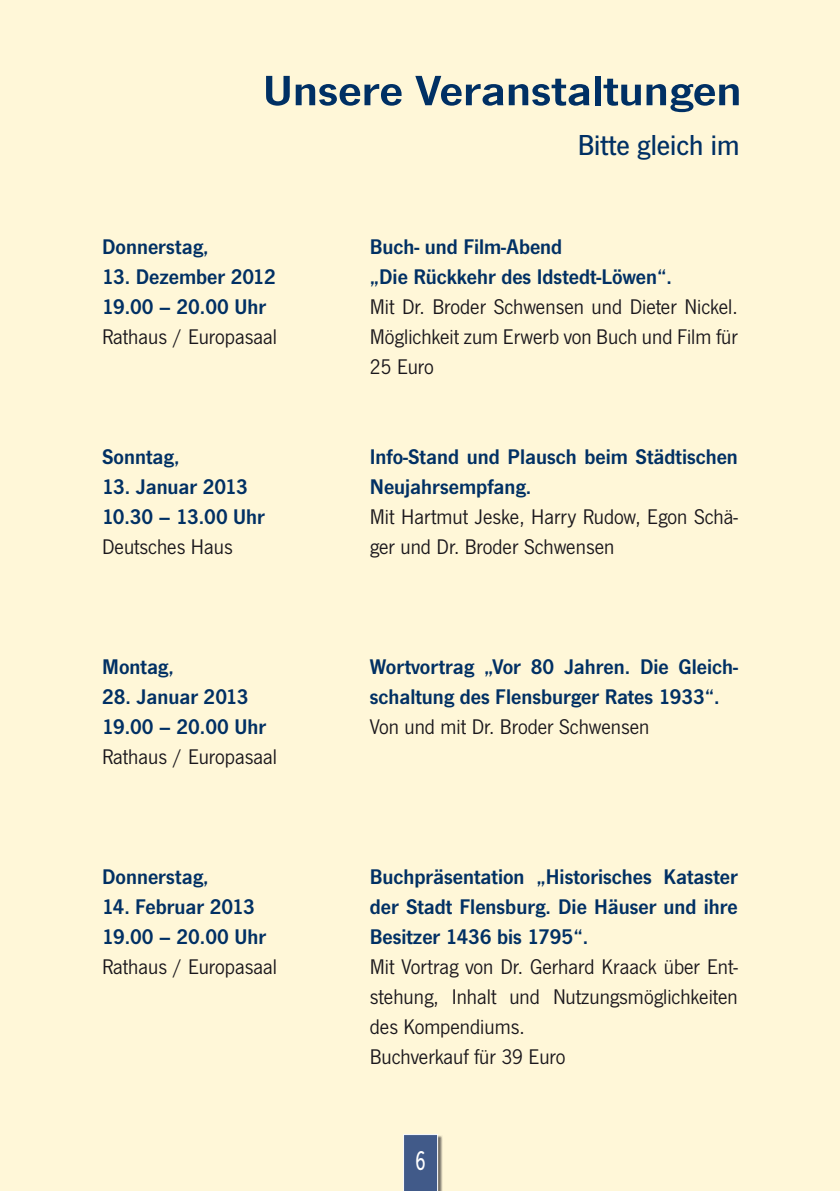
<style>
.page{position:relative;width:840px;height:1191px;background:#fff}
.page>*{position:absolute;margin:0;border:0;box-sizing:border-box;transform-origin:0 0}
.t1{font:600 44px "News Gothic T";color:#003064;scale:1.15 1}
.t2{font:500 30px "News Gothic T";color:#003064}
.t3{font:500 28px "News Gothic T";color:#fff;scale:.7 1}
.t4{font:600 22px/30px "News Gothic T";color:#003064}
.t5{font:22px/30px "News Gothic T";color:#1a171c}
</style>
<div class="page">
<div style="left:0;top:0;width:839px;height:1191px;background:#fff7d8"></div>
<div style="left:404px;top:1135px;width:38px;height:56px;background:#1a171c;opacity:.6"></div>
<svg style="left:403px;top:1134px;width:34px;height:57px"></svg>
<h1 class="t1" style="left:263px;top:65px;width:417px">Unsere Veranstaltungen</h1>
<p class="t4" style="left:102px;top:231px;width:108px">Donnerstag,</p>
<p class="t4" style="left:102px;top:261px;width:175px">13. Dezember 2012<br>19.00 – 20.00 Uhr</p>
<p class="t5" style="left:102px;top:321px;width:176px">Rathaus / Europasaal</p>
<p class="t4" style="left:102px;top:441px;width:79px">Sonntag,</p>
<p class="t4" style="left:102px;top:471px;width:164px">13. Januar 2013<br>10.30 – 13.00 Uhr</p>
<p class="t5" style="left:102px;top:531px;width:132px">Deutsches Haus</p>
<p class="t4" style="left:102px;top:651px;width:73px">Montag,</p>
<p class="t4" style="left:102px;top:681px;width:165px">28. Januar 2013<br>19.00 – 20.00 Uhr</p>
<p class="t5" style="left:102px;top:741px;width:176px">Rathaus / Europasaal</p>
<p class="t4" style="left:102px;top:861px;width:108px">Donnerstag,</p>
<p class="t4" style="left:102px;top:891px;width:165px">14. Februar 2013<br>19.00 – 20.00 Uhr</p>
<p class="t5" style="left:102px;top:951px;width:176px">Rathaus / Europasaal</p>
<h2 class="t2" style="left:577px;top:127px;width:163px">Bitte gleich im</h2>
<p class="t4" style="left:369px;top:231px;width:303px">Buch- und Film-Abend<br>„Die Rückkehr des Idstedt-Löwen“.</p>
<p class="t5" style="left:369px;top:291px;width:369px;text-align:justify">Mit Dr. Broder Schwensen und Dieter Nickel.<br>Möglichkeit zum Erwerb von Buch und Film für 25 Euro</p>
<p class="t4" style="left:369px;top:441px;width:369px">Info-Stand und Plausch beim Städtischen<br>Neujahrsempfang.</p>
<p class="t5" style="left:369px;top:501px;width:369px">Mit Hartmut Jeske, Harry Rudow, Egon Schä&shy;ger und Dr. Broder Schwensen</p>
<p class="t4" style="left:369px;top:651px;width:369px">Wortvortrag „Vor 80 Jahren. Die Gleich&shy;schaltung des Flensburger Rates 1933“.</p>
<p class="t5" style="left:369px;top:711px;width:281px">Von und mit Dr. Broder Schwensen</p>
<p class="t4" style="left:369px;top:861px;width:369px;text-align:justify">Buchpräsentation „Historisches Kataster der Stadt Flensburg. Die Häuser und ihre Besitzer 1436 bis 1795“.</p>
<p class="t5" style="left:369px;top:951px;width:369px">Mit Vortrag von Dr. Gerhard Kraack über Ent&shy;stehung, Inhalt und Nutzungsmöglichkeiten des Kompendiums.<br>Buchverkauf für 39 Euro</p>
<p class="t3" style="left:415px;top:1144px;width:16px">6</p>
</div>
